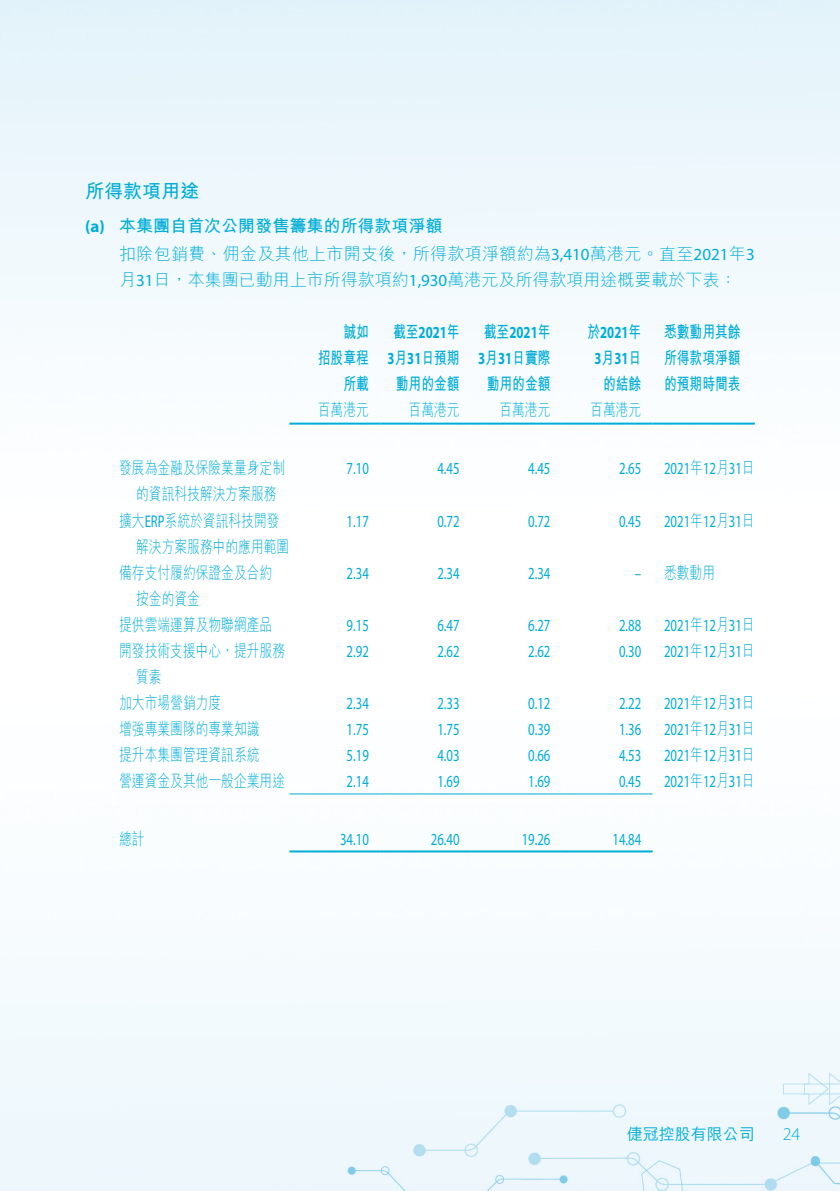
<style>
.page{position:relative;width:840px;height:1191px;background:#fff}
.page>*{position:absolute;margin:0;border:0;box-sizing:border-box;transform-origin:0 0}
.t1{font:700 19px "M Hei HK";color:#00add8}
.t2{font:300 18px "Myriad Pro";color:#00add8}
.t3{font:17px "Myriad Pro";color:#00add8;scale:.75 1}
.t4{font:300 17px/26px "M Hei HK";color:#00add8;scale:.75 1}
.t5{font:300 17px/26px "M Hei HK";color:#00add8}
.t6{font:700 17px/26px "M Hei HK";color:#00add8;text-align:center;scale:.75 1}
.t7{font:700 17px/26px "Myriad Pro";color:#00add8;text-align:center;scale:.75 1}
.t8{font:700 17px "M Hei HK";color:#00add8}
.t9{font:700 17px "Myriad Pro";color:#00add8}
.t10{font:500 16px "M Hei HK";color:#00add8}
.s1{font-family:"Myriad Pro";font-weight:400}
.s2{font-family:"M Hei HK"}
.s3{font-family:"Myriad Pro"}
.s4{font-family:"M Hei HK";font-weight:300}
</style>
<div class="page">
<img style="left:0;top:0;width:839px;height:1191px">
<hr style="left:289px;top:422px;width:91px;height:2px;background:#00add8">
<hr style="left:380px;top:422px;width:91px;height:2px;background:#00add8">
<hr style="left:471px;top:422px;width:90px;height:2px;background:#00add8">
<hr style="left:561px;top:422px;width:91px;height:2px;background:#00add8">
<hr style="left:652px;top:422px;width:102px;height:2px;background:#00add8">
<hr style="left:289px;top:793px;width:91px;height:1px;background:#00add8">
<hr style="left:380px;top:793px;width:91px;height:1px;background:#00add8">
<hr style="left:471px;top:793px;width:90px;height:1px;background:#00add8">
<hr style="left:561px;top:793px;width:91px;height:1px;background:#00add8">
<hr style="left:289px;top:850px;width:91px;height:2px;background:#00add8">
<hr style="left:380px;top:850px;width:91px;height:2px;background:#00add8">
<hr style="left:471px;top:850px;width:90px;height:2px;background:#00add8">
<hr style="left:561px;top:850px;width:91px;height:2px;background:#00add8">
<p class="t1" style="left:85px;top:178px;width:115px">所得款項用途</p>
<p class="t8" style="left:119px;top:213px;width:324px">本集團自首次公開發售籌集的所得款項淨額</p>
<p class="t9" style="left:85px;top:215px;width:21px">a( )</p>
<p class="t5" style="left:119px;top:241px;width:636px">扣除包銷費、佣金及其他上市開支後，所得款項淨額約為<span class="s1">3,410</span>萬港元。直至<span class="s1">2021</span>年<span class="s1">3</span>月<span class="s1">31</span>日，本集團已動用上市所得款項約<span class="s1">1,930</span>萬港元及所得款項用途概要載於下表：</p>
<p class="t6" style="left:318px;top:318px;width:69px;text-align:right">誠如<br>招股章程所載</p>
<p class="t7" style="left:393px;top:319px;width:90px"><span class="s2">截至</span>2021<span class="s2">年</span></p>
<p class="t6" style="left:663px;top:318px;width:103px;text-align:justify">悉數動用其餘所得款項淨額的預期時間表</p>
<p class="t7" style="left:587px;top:319px;width:73px"><span class="s2">於</span>2021<span class="s2">年月</span>3 31<span class="s2">日</span></p>
<p class="t6" style="left:602px;top:370px;width:52px">的結餘</p>
<p class="t7" style="left:483px;top:319px;width:90px"><span class="s2">截至</span>2021<span class="s2">年</span></p>
<p class="t6" style="left:478px;top:344px;width:98px">月<span class="s3">3 31</span>日實際動用的金額</p>
<p class="t6" style="left:387px;top:344px;width:98px">月<span class="s3">3 31</span>日預期動用的金額</p>
<p class="t4" style="left:317px;top:397px;width:69px">百萬港元</p>
<p class="t4" style="left:408px;top:397px;width:69px">百萬港元</p>
<p class="t4" style="left:499px;top:397px;width:69px">百萬港元</p>
<p class="t4" style="left:590px;top:397px;width:69px">百萬港元</p>
<p class="t4" style="left:119px;top:455px;width:222px;text-align:center">發展為金融及保險業量身定制的資訊科技解決方案服務</p>
<p class="t3" style="left:663px;top:458px;width:122px">2021<span class="s4">年</span>12<span class="s4">月</span>31<span class="s4">日</span></p>
<p class="t3" style="left:346px;top:458px;width:31px">7.10</p>
<p class="t3" style="left:618px;top:458px;width:31px">2.65</p>
<p class="t3" style="left:437px;top:458px;width:31px">4.45</p>
<p class="t3" style="left:528px;top:458px;width:31px">4.45</p>
<p class="t4" style="left:136px;top:507px;width:205px;text-indent:-17px">擴大<span class="s1">ERP</span>系統於資訊科技開發解決方案服務中的應用範圍</p>
<p class="t3" style="left:663px;top:510px;width:122px">2021<span class="s4">年</span>12<span class="s4">月</span>31<span class="s4">日</span></p>
<p class="t3" style="left:437px;top:510px;width:31px">0.72</p>
<p class="t3" style="left:528px;top:510px;width:31px">0.72</p>
<p class="t3" style="left:618px;top:510px;width:31px">0.45</p>
<p class="t3" style="left:346px;top:510px;width:31px">1.17</p>
<p class="t4" style="left:136px;top:559px;width:183px;text-indent:-17px">備存支付履約保證金及合約按金的資金</p>
<p class="t4" style="left:663px;top:559px;width:69px">悉數動用</p>
<p class="t3" style="left:346px;top:562px;width:31px">2.34</p>
<p class="t3" style="left:437px;top:562px;width:31px">2.34</p>
<p class="t3" style="left:528px;top:562px;width:31px">2.34</p>
<p class="t3" style="left:634px;top:562px;width:10px">–</p>
<p class="t4" style="left:119px;top:611px;width:205px">提供雲端運算及物聯網產品</p>
<p class="t4" style="left:119px;top:637px;width:222px">開發技術支援中心，提升服務</p>
<p class="t4" style="left:136px;top:663px;width:35px">質素</p>
<p class="t3" style="left:346px;top:614px;width:31px">9.15</p>
<p class="t3" style="left:346px;top:640px;width:31px">2.92</p>
<p class="t3" style="left:437px;top:614px;width:31px">6.47</p>
<p class="t3" style="left:437px;top:640px;width:31px">2.62</p>
<p class="t3" style="left:528px;top:614px;width:31px">6.27</p>
<p class="t3" style="left:528px;top:640px;width:31px">2.62</p>
<p class="t3" style="left:618px;top:614px;width:31px">2.88</p>
<p class="t3" style="left:618px;top:640px;width:31px">0.30</p>
<p class="t3" style="left:663px;top:614px;width:122px">2021<span class="s4">年</span>12<span class="s4">月</span>31<span class="s4">日</span></p>
<p class="t3" style="left:663px;top:640px;width:122px">2021<span class="s4">年</span>12<span class="s4">月</span>31<span class="s4">日</span></p>
<p class="t4" style="left:119px;top:689px;width:137px">加大市場營銷力度</p>
<p class="t3" style="left:346px;top:692px;width:31px">2.34</p>
<p class="t3" style="left:437px;top:692px;width:31px">2.33</p>
<p class="t3" style="left:528px;top:692px;width:31px">0.12</p>
<p class="t3" style="left:618px;top:692px;width:31px">2.22</p>
<p class="t3" style="left:663px;top:692px;width:122px">2021<span class="s4">年</span>12<span class="s4">月</span>31<span class="s4">日</span></p>
<p class="t4" style="left:119px;top:715px;width:188px">增強專業團隊的專業知識</p>
<p class="t3" style="left:346px;top:718px;width:31px">1.75</p>
<p class="t3" style="left:437px;top:718px;width:31px">1.75</p>
<p class="t3" style="left:528px;top:718px;width:31px">0.39</p>
<p class="t3" style="left:618px;top:718px;width:31px">1.36</p>
<p class="t3" style="left:663px;top:718px;width:122px">2021<span class="s4">年</span>12<span class="s4">月</span>31<span class="s4">日</span></p>
<p class="t4" style="left:119px;top:741px;width:188px">提升本集團管理資訊系統</p>
<p class="t3" style="left:346px;top:744px;width:31px">5.19</p>
<p class="t3" style="left:437px;top:744px;width:31px">4.03</p>
<p class="t3" style="left:528px;top:744px;width:31px">0.66</p>
<p class="t3" style="left:618px;top:744px;width:31px">4.53</p>
<p class="t3" style="left:663px;top:744px;width:122px">2021<span class="s4">年</span>12<span class="s4">月</span>31<span class="s4">日</span></p>
<p class="t4" style="left:119px;top:767px;width:222px">營運資金及其他一般企業用途</p>
<p class="t3" style="left:346px;top:770px;width:31px">2.14</p>
<p class="t3" style="left:437px;top:770px;width:31px">1.69</p>
<p class="t3" style="left:528px;top:770px;width:31px">1.69</p>
<p class="t3" style="left:618px;top:770px;width:31px">0.45</p>
<p class="t3" style="left:663px;top:770px;width:122px">2021<span class="s4">年</span>12<span class="s4">月</span>31<span class="s4">日</span></p>
<p class="t4" style="left:119px;top:825px;width:35px">總計</p>
<p class="t3" style="left:340px;top:828px;width:40px">34.10</p>
<p class="t3" style="left:430px;top:828px;width:40px">26.40</p>
<p class="t3" style="left:521px;top:828px;width:40px">19.26</p>
<p class="t3" style="left:612px;top:828px;width:40px">14.84</p>
<p class="t10" style="left:626px;top:1122px;width:129px">倢冠控股有限公司</p>
<p class="t2" style="left:782px;top:1122px;width:19px">24</p>
</div>
